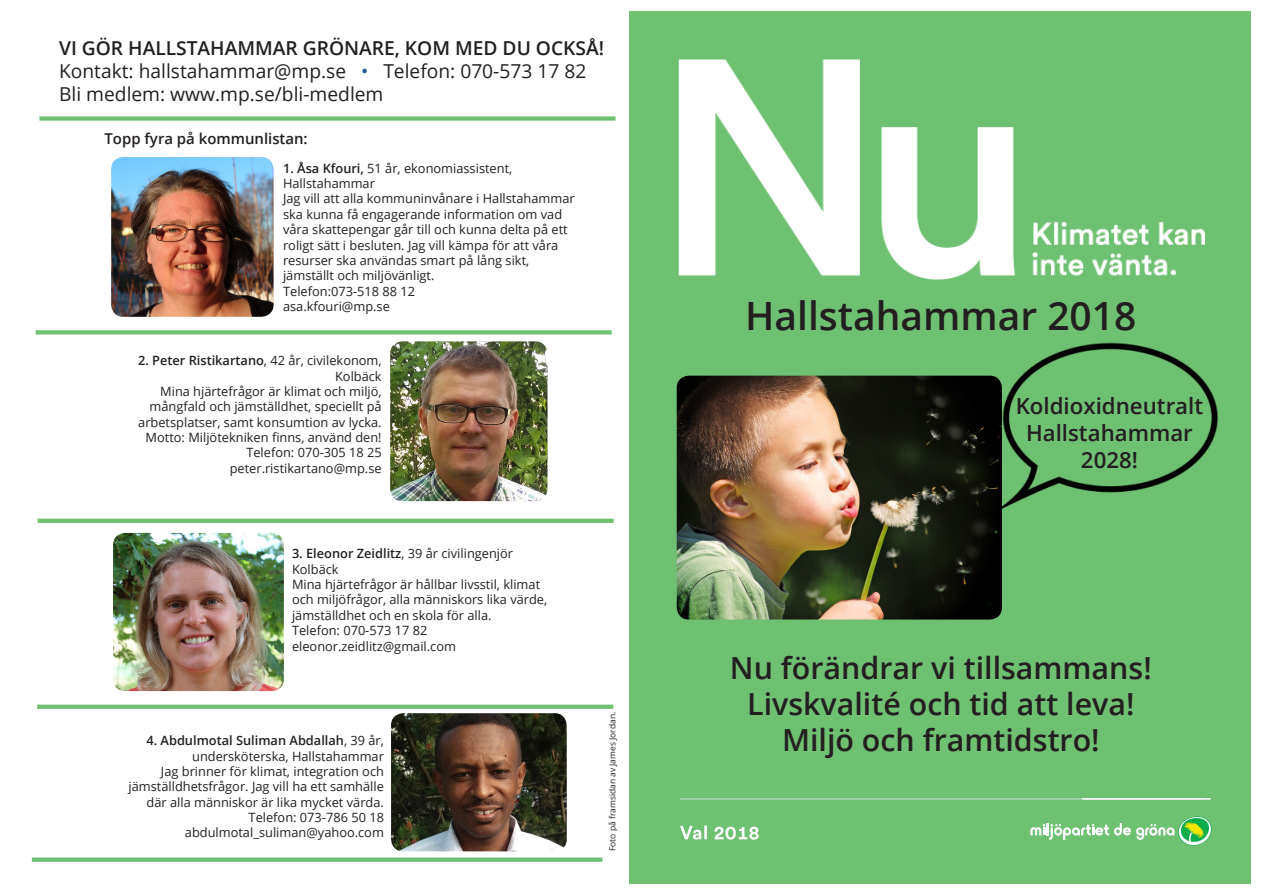
<style>
.page{position:relative;width:1263px;height:893px;background:#fff}
.page>*{position:absolute;margin:0;border:0;box-sizing:border-box;transform-origin:0 0}
.t1{font:600 39px "Open Sans";color:#231f20}
.t2{font:600 30.3px "Open Sans";color:#231f20}
.t3{font:600 22.35px "Open Sans";color:#231f20}
.t4{font:19.2px "Open Sans";color:#231f20}
.t5{font:600 19.2px "Open Sans";color:#231f20}
.t6{font:600 15px "Open Sans";color:#231f20}
.t7{font:12.75px/15.3px "Open Sans";color:#231f20}
.t8{font:600 12.75px "Open Sans";color:#231f20}
.t9{font:8.4px "Open Sans";color:#231f20}
.s1{color:#175d9e}
.s2{font-weight:600}
.s3{font-weight:400}
</style>
<div class="page">
<div style="left:32px;top:857px;width:570px;height:5px;background:#6fc172"></div>
<div style="left:630px;top:12px;width:621px;height:872px;background:#6fc172"></div>
<img style="left:981px;top:342px;width:237px;height:167px">
<img style="left:677px;top:376px;width:325px;height:244px">
<img style="left:679px;top:59px;width:526px;height:221px">
<hr style="left:680px;top:798px;width:522px;height:2px;background:#abd8b3">
<hr style="left:1082px;top:798px;width:129px;height:2px;background:#fff">
<svg style="left:680px;top:825px;width:79px;height:15px"></svg>
<svg style="left:1030px;top:816px;width:182px;height:30px"></svg>
<img style="left:391px;top:713px;width:176px;height:138px">
<img style="left:111px;top:157px;width:163px;height:160px">
<img style="left:113px;top:533px;width:171px;height:158px">
<svg style="left:36px;top:330px;width:576px;height:4px;fill:#6fc172"></svg>
<hr style="left:38px;top:519px;width:576px;height:4px;background:#6fc172">
<svg style="left:37px;top:705px;width:576px;height:4px;fill:#6fc172"></svg>
<div style="left:39px;top:116px;width:576px;height:5px;background:#6fc172"></div>
<img style="left:390px;top:341px;width:157px;height:160px">
<p class="t5" style="left:59px;top:34px;width:546px">VI GÖR HALLSTAHAMMAR GRÖNARE, KOM MED DU OCKSÅ!</p>
<p class="t4" style="left:59px;top:57px;width:529px">Kontakt: hallstahammar@mp.se <span class="s1">•</span> Telefon: 070-573 17 82</p>
<p class="t4" style="left:59px;top:81px;width:326px">Bli medlem: www.mp.se/bli-medlem</p>
<p class="t6" style="left:104px;top:128px;width:205px">Topp fyra på kommunlistan:</p>
<p class="t7" style="left:283px;top:160px;width:231px"><span class="s2">1. Åsa Kfouri,</span> 51 år, ekonomiassistent,</p>
<p class="t7" style="left:283px;top:175px;width:93px">Hallstahammar</p>
<p class="t7" style="left:283px;top:191px;width:293px">Jag vill att alla kommuninvånare i Hallstahammar ska kunna få engagerande information om vad våra skattepengar går till och kunna delta på ett roligt sätt i besluten. Jag vill kämpa för att våra</p>
<p class="t7" style="left:283px;top:252px;width:248px">resurser ska användas smart på lång sikt,</p>
<p class="t7" style="left:283px;top:268px;width:153px">jämställt och miljövänligt.</p>
<p class="t7" style="left:283px;top:283px;width:134px">Telefon:073-518 88 12</p>
<p class="t7" style="left:283px;top:298px;width:108px">asa.kfouri@mp.se</p>
<p class="t8" style="left:138px;top:352px;width:245px">2. Peter Ristikartano<span class="s3">, 42 år, civilekonom,</span></p>
<p class="t7" style="left:335px;top:368px;width:48px">Kolbäck</p>
<p class="t7" style="left:160px;top:383px;width:223px">Mina hjärtefrågor är klimat och miljö,</p>
<p class="t7" style="left:150px;top:399px;width:234px">mångfald och jämställdhet, speciellt på</p>
<p class="t7" style="left:138px;top:414px;width:245px;text-align:center">arbetsplatser, samt konsumtion av lycka.<br>Motto: Miljötekniken finns, använd den!</p>
<p class="t7" style="left:246px;top:445px;width:137px">Telefon: 070-305 18 25</p>
<p class="t7" style="left:230px;top:460px;width:153px">peter.ristikartano@mp.se</p>
<p class="t7" style="left:292px;top:546px;width:223px"><span class="s2">3. Eleonor Zeidlitz</span>, 39 år civilingenjör</p>
<p class="t7" style="left:292px;top:561px;width:48px">Kolbäck</p>
<p class="t7" style="left:292px;top:576px;width:250px">Mina hjärtefrågor är hållbar livsstil, klimat</p>
<p class="t7" style="left:292px;top:592px;width:257px">och miljöfrågor, alla människors lika värde,</p>
<p class="t7" style="left:292px;top:607px;width:201px">jämställdhet och en skola för alla.</p>
<p class="t7" style="left:292px;top:623px;width:137px">Telefon: 070-573 17 82</p>
<p class="t7" style="left:292px;top:638px;width:165px">eleonor.zeidlitz@gmail.com</p>
<p class="t8" style="left:146px;top:732px;width:239px">4. Abdulmotal Suliman Abdallah<span class="s3">, 39 år,</span></p>
<p class="t7" style="left:192px;top:748px;width:193px">undersköterska, Hallstahammar</p>
<p class="t7" style="left:161px;top:763px;width:224px">Jag brinner för klimat, integration och</p>
<p class="t7" style="left:129px;top:779px;width:257px;text-align:right">jämställdhetsfrågor. Jag vill ha ett samhälle där alla människor är lika mycket värda.</p>
<p class="t7" style="left:249px;top:809px;width:137px">Telefon: 073-786 50 18</p>
<p class="t7" style="left:185px;top:825px;width:201px">abdulmotal_suliman@yahoo.com</p>
<p class="t9" style="left:606px;top:851px;width:141px;rotate:-90deg">Foto på framsidan av James Jordan.</p>
<p class="t1" style="left:745px;top:289px;width:393px">Hallstahammar 2018</p>
<p class="t3" style="left:1016px;top:391px;width:189px">Koldioxidneutralt</p>
<p class="t3" style="left:1026px;top:417px;width:168px">Hallstahammar</p>
<p class="t3" style="left:1081px;top:444px;width:59px">2028!</p>
<p class="t2" style="left:730px;top:647px;width:423px">Nu förändrar vi tillsammans!</p>
<p class="t2" style="left:747px;top:683px;width:389px">Livskvalité och tid att leva!</p>
<p class="t2" style="left:782px;top:720px;width:319px">Miljö och framtidstro!</p>
</div>
